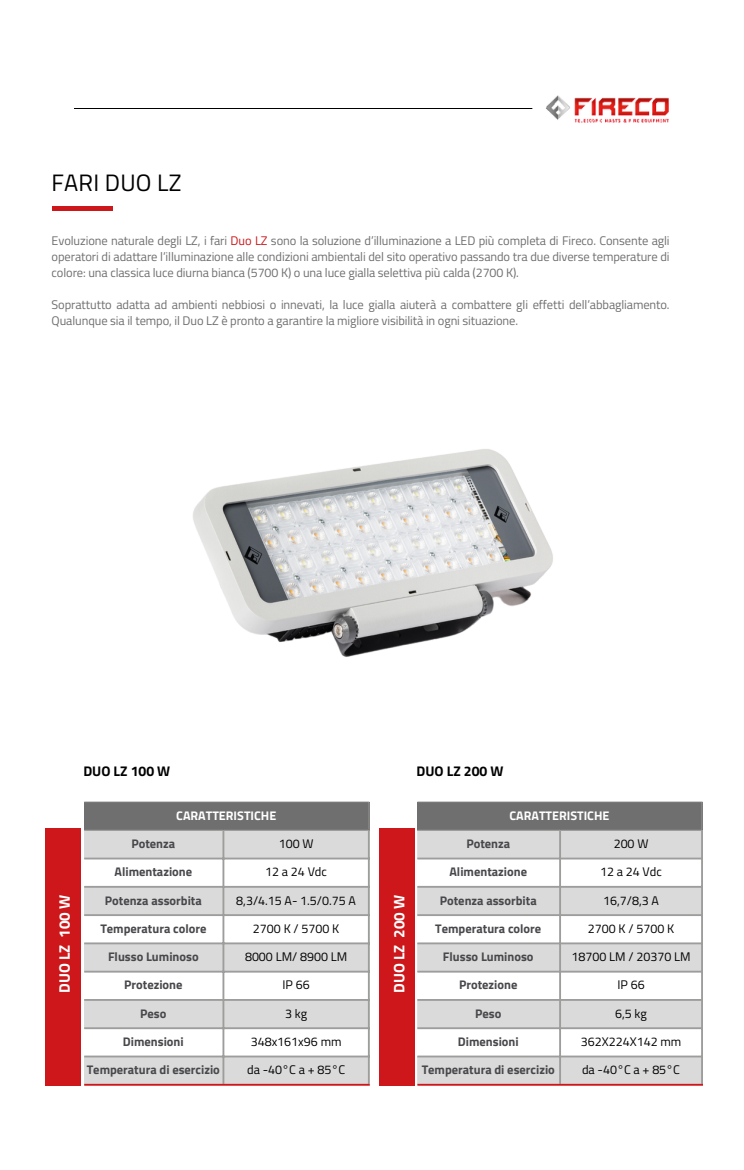
<style>
.page{position:relative;width:744px;height:1170px;background:#fff}
.page>*{position:absolute;margin:0;border:0;box-sizing:border-box;transform-origin:0 0}
.t1{font:23.75px "Titillium Web";letter-spacing:.01em;color:#000}
.t2{font:700 15.25px "Titillium Web";color:#fff}
.t3{font:700 14px "Titillium Web";color:#000}
.t4{font:12.5px/15.9px "Titillium Web";letter-spacing:-.01em;color:#706f6f;text-align:justify}
.t5{font:700 12.5px "Titillium Web";color:#48474b}
.t6{font:12.5px "Titillium Web";color:#000}
.t7{font:700 12.5px "Titillium Web";color:#fff}
.s1{color:#cd171a}
</style>
<div class="page">
<img style="left:546px;top:95px;width:123px;height:28px">
<div style="left:52px;top:206px;width:60px;height:5px;background:#cd171a"></div>
<div style="left:417px;top:801px;width:285px;height:29px;background:#706f6f"></div>
<div style="left:417px;top:830px;width:284px;height:253px;background:#dadada"></div>
<svg style="left:417px;top:859px;width:284px;height:196px"></svg>
<svg style="left:701px;top:802px;width:1px;height:27px"></svg>
<hr style="left:417px;top:801px;width:285px;height:1px;background:#9d9d9c">
<hr style="left:417px;top:829px;width:284px;height:1px;background:#9d9d9c">
<hr style="left:559px;top:829px;width:2px;height:254px;background:#9d9d9c">
<hr style="left:701px;top:829px;width:1px;height:254px;background:#9d9d9c">
<hr style="left:417px;top:857px;width:285px;height:2px;background:#9d9d9c">
<hr style="left:417px;top:885px;width:285px;height:2px;background:#9d9d9c">
<hr style="left:417px;top:913px;width:285px;height:2px;background:#9d9d9c">
<hr style="left:417px;top:942px;width:285px;height:2px;background:#9d9d9c">
<hr style="left:417px;top:970px;width:285px;height:2px;background:#9d9d9c">
<hr style="left:417px;top:998px;width:285px;height:2px;background:#9d9d9c">
<hr style="left:417px;top:1026px;width:285px;height:2px;background:#9d9d9c">
<hr style="left:417px;top:1055px;width:285px;height:2px;background:#9d9d9c">
<hr style="left:417px;top:1083px;width:285px;height:2px;background:#cd171a">
<div style="left:379px;top:827px;width:35px;height:258px;background:#cd171a"></div>
<div style="left:84px;top:801px;width:285px;height:29px;background:#706f6f"></div>
<div style="left:84px;top:830px;width:284px;height:253px;background:#dadada"></div>
<svg style="left:84px;top:859px;width:284px;height:196px"></svg>
<svg style="left:368px;top:802px;width:1px;height:27px"></svg>
<hr style="left:84px;top:801px;width:285px;height:1px;background:#9d9d9c">
<hr style="left:84px;top:829px;width:284px;height:1px;background:#9d9d9c">
<hr style="left:222px;top:829px;width:2px;height:254px;background:#9d9d9c">
<hr style="left:368px;top:829px;width:2px;height:254px;background:#9d9d9c">
<hr style="left:84px;top:857px;width:286px;height:2px;background:#9d9d9c">
<hr style="left:84px;top:885px;width:286px;height:2px;background:#9d9d9c">
<hr style="left:84px;top:913px;width:286px;height:2px;background:#9d9d9c">
<hr style="left:84px;top:942px;width:286px;height:2px;background:#9d9d9c">
<hr style="left:84px;top:970px;width:286px;height:2px;background:#9d9d9c">
<hr style="left:84px;top:998px;width:286px;height:2px;background:#9d9d9c">
<hr style="left:84px;top:1026px;width:286px;height:2px;background:#9d9d9c">
<hr style="left:84px;top:1055px;width:286px;height:2px;background:#9d9d9c">
<hr style="left:84px;top:1083px;width:286px;height:2px;background:#cd171a">
<div style="left:46px;top:828px;width:35px;height:257px;background:#cd171a"></div>
<img style="left:193px;top:449px;width:360px;height:208px">
<p class="t1" style="left:52px;top:164px;width:131px">FARI DUO LZ</p>
<p class="t4" style="left:52px;top:233px;width:619px">Evoluzione naturale degli LZ, i fari <span class="s1">Duo LZ</span> sono la soluzione d’illuminazione a LED più completa di Fireco. Consente agli operatori di adattare l’illuminazione alle condizioni ambientali del sito operativo passando tra due diverse temperature di colore: una classica luce diurna bianca (5700 K) o una luce gialla selettiva più calda (2700 K).</p>
<p class="t4" style="left:52px;top:296px;width:619px">Soprattutto adatta ad ambienti nebbiosi o innevati, la luce gialla aiuterà a combattere gli effetti dell’abbagliamento.<br>Qualunque sia il tempo, il Duo LZ è pronto a garantire la migliore visibilità in ogni situazione.</p>
<p class="t3" style="left:83px;top:760px;width:88px">DUO LZ 100 W</p>
<p class="t3" style="left:416px;top:760px;width:88px">DUO LZ 200 W</p>
<p class="t2" style="left:53px;top:992px;width:99px;rotate:-90deg">DUO LZ 100 W</p>
<p class="t7" style="left:176px;top:805px;width:101px">CARATTERISTICHE</p>
<p class="t5" style="left:131px;top:833px;width:45px">Potenza</p>
<p class="t6" style="left:279px;top:833px;width:36px">100 W</p>
<p class="t5" style="left:114px;top:862px;width:79px">Alimentazione</p>
<p class="t6" style="left:265px;top:862px;width:63px">12 a 24 Vdc</p>
<p class="t5" style="left:105px;top:890px;width:98px">Potenza assorbita</p>
<p class="t6" style="left:236px;top:890px;width:121px">8,3/4.15 A- 1.5/0.75 A</p>
<p class="t5" style="left:100px;top:918px;width:107px">Temperatura colore</p>
<p class="t6" style="left:253px;top:918px;width:88px">2700 K / 5700 K</p>
<p class="t5" style="left:108px;top:946px;width:92px">Flusso Luminoso</p>
<p class="t6" style="left:245px;top:946px;width:104px">8000 LM/ 8900 LM</p>
<p class="t5" style="left:124px;top:975px;width:60px">Protezione</p>
<p class="t6" style="left:282px;top:975px;width:29px">IP 66</p>
<p class="t5" style="left:140px;top:1003px;width:28px">Peso</p>
<p class="t6" style="left:285px;top:1003px;width:24px">3kg</p>
<p class="t5" style="left:123px;top:1031px;width:62px">Dimensioni</p>
<p class="t6" style="left:251px;top:1031px;width:92px">348x161x96 mm</p>
<p class="t5" style="left:87px;top:1059px;width:135px">Temperatura di esercizio</p>
<p class="t6" style="left:247px;top:1059px;width:100px">da -40°C a + 85°C</p>
<p class="t2" style="left:387px;top:992px;width:99px;rotate:-90deg">DUO LZ 200 W</p>
<p class="t7" style="left:509px;top:805px;width:101px">CARATTERISTICHE</p>
<p class="t5" style="left:466px;top:833px;width:45px">Potenza</p>
<p class="t6" style="left:613px;top:833px;width:36px">200 W</p>
<p class="t5" style="left:449px;top:862px;width:79px">Alimentazione</p>
<p class="t6" style="left:600px;top:862px;width:63px">12 a 24 Vdc</p>
<p class="t5" style="left:439px;top:890px;width:98px">Potenza assorbita</p>
<p class="t6" style="left:603px;top:890px;width:57px">16,7/8,3 A</p>
<p class="t5" style="left:435px;top:918px;width:107px">Temperatura colore</p>
<p class="t6" style="left:587px;top:918px;width:88px">2700 K / 5700 K</p>
<p class="t5" style="left:443px;top:946px;width:92px">Flusso Luminoso</p>
<p class="t6" style="left:571px;top:946px;width:120px">18700 LM / 20370 LM</p>
<p class="t5" style="left:459px;top:975px;width:60px">Protezione</p>
<p class="t6" style="left:617px;top:975px;width:29px">IP 66</p>
<p class="t5" style="left:475px;top:1003px;width:28px">Peso</p>
<p class="t6" style="left:615px;top:1003px;width:33px">6,5 kg</p>
<p class="t5" style="left:458px;top:1031px;width:62px">Dimensioni</p>
<p class="t6" style="left:580px;top:1031px;width:102px">362X224X142 mm</p>
<p class="t5" style="left:421px;top:1059px;width:135px">Temperatura di esercizio</p>
<p class="t6" style="left:582px;top:1059px;width:100px">da -40°C a + 85°C</p>
</div>
